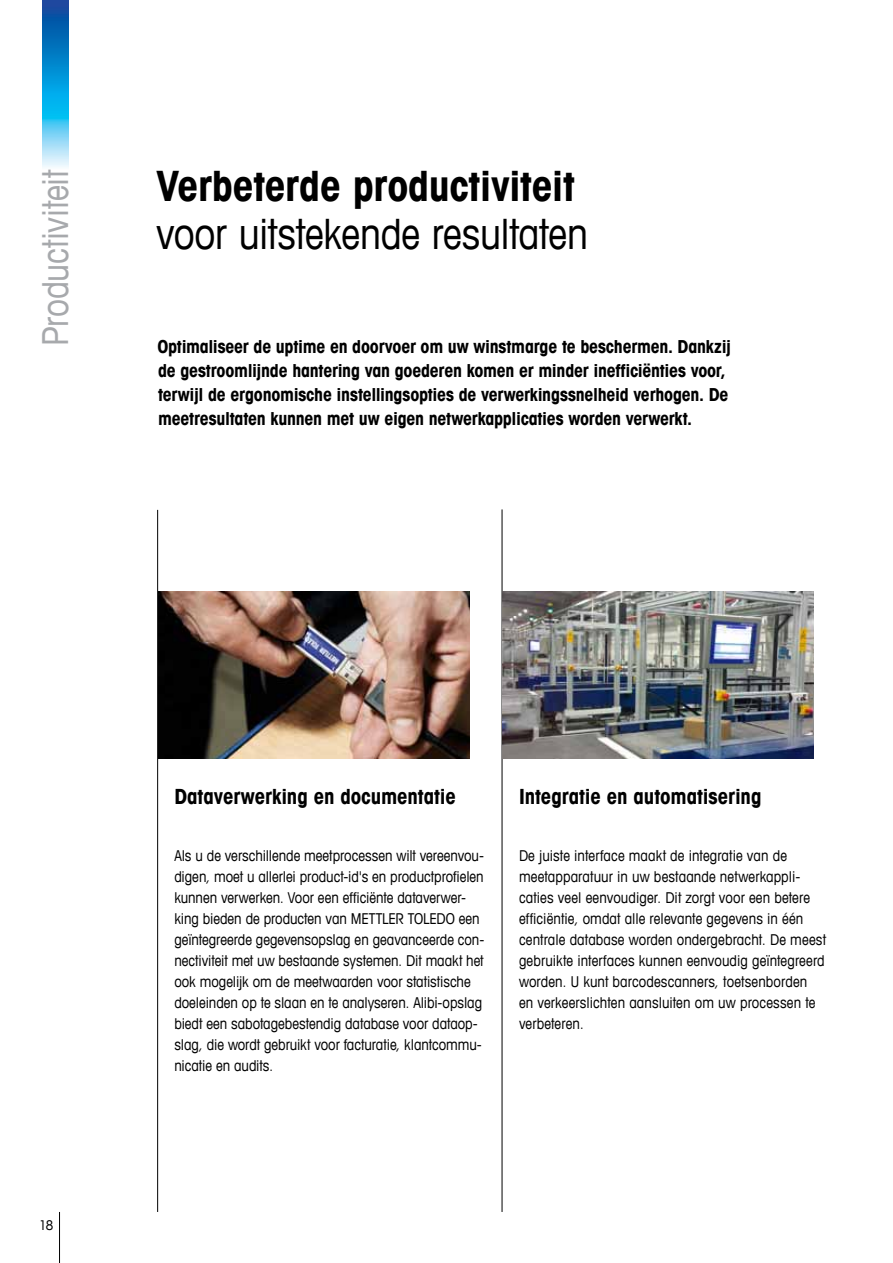
<style>
.page{position:relative;width:893px;height:1263px;background:#fff}
.page>*{position:absolute;margin:0;border:0;box-sizing:border-box;transform-origin:0 0}
.t1{font:condensed 42px "Avant Garde Com";letter-spacing:-.005em;color:#000}
.t2{font:700 condensed 42px "Avant Garde Com";letter-spacing:-.01em;color:#000}
.t3{font:condensed 36px "Avant Garde Com";letter-spacing:-.01em;color:#a7a9ac}
.t4{font:700 condensed 21px "Avant Garde Com";letter-spacing:-.005em;color:#000}
.t5{font:700 condensed 18px/24px "Avant Garde Com";letter-spacing:-.015em;color:#000}
.t6{font:condensed 15px/21px "Avant Garde Com";color:#000}
.t7{font:condensed 13.5px "Avant Garde Com";color:#000}
</style>
<div class="page">
<hr style="left:59px;top:1212px;width:1px;height:51px;background:#000">
<img style="left:43px;top:0;width:25px;height:167px">
<hr style="left:892px;top:0;width:1px;height:510px;background:#beccd3">
<hr style="left:502px;top:509px;width:1px;height:703px;background:#000">
<hr style="left:157px;top:510px;width:1px;height:702px;background:#000">
<img style="left:158px;top:592px;width:312px;height:167px">
<img style="left:502px;top:592px;width:312px;height:167px">
<h2 class="t3" style="left:33px;top:346px;width:178px;rotate:-90deg">Productiviteit</h2>
<h1 class="t2" style="left:156px;top:158px;width:420px">Verbeterde productiviteit</h1>
<h1 class="t1" style="left:156px;top:207px;width:433px">voor uitstekende resultaten</h1>
<p class="t5" style="left:157px;top:334px;width:575px">Optimaliseer de uptime en doorvoer om uw winstmarge te beschermen. Dankzij de gestroomlijnde hantering van goederen komen er minder inefficiënties voor, terwijl de ergonomische instellingsopties de verwerkingssnelheid verhogen. De meetresultaten kunnen met uw eigen netwerkapplicaties worden verwerkt.</p>
<p class="t7" style="left:39px;top:1217px;width:16px">18</p>
<h3 class="t4" style="left:174px;top:783px;width:283px">Dataverwerking en documentatie</h3>
<p class="t6" style="left:174px;top:845px;width:312px">Als u de verschillende meetprocessen wilt vereenvou&shy;digen, moet u allerlei product-id's en productprofielen kunnen verwerken. Voor een efficiënte dataverwer&shy;king bieden de producten van METTLER TOLEDO een geïntegreerde gegevensopslag en geavanceerde con&shy;nectiviteit met uw bestaande systemen. Dit maakt het ook mogelijk om de meetwaarden voor statistische doeleinden op te slaan en te analyseren. Alibi-opslag biedt een sabotagebestendig database voor dataop&shy;slag, die wordt gebruikt voor facturatie, klantcommu&shy;nicatie en audits.</p>
<h3 class="t4" style="left:519px;top:783px;width:244px">Integratie en automatisering</h3>
<p class="t6" style="left:519px;top:845px;width:308px">De juiste interface maakt de integratie van de meetapparatuur in uw bestaande netwerkappli&shy;caties veel eenvoudiger. Dit zorgt voor een betere efficiëntie, omdat alle relevante gegevens in één centrale database worden ondergebracht. De meest gebruikte interfaces kunnen eenvoudig geïntegreerd worden. U kunt barcodescanners, toetsenborden<br>en verkeerslichten aansluiten om uw processen te verbeteren.</p>
</div>
